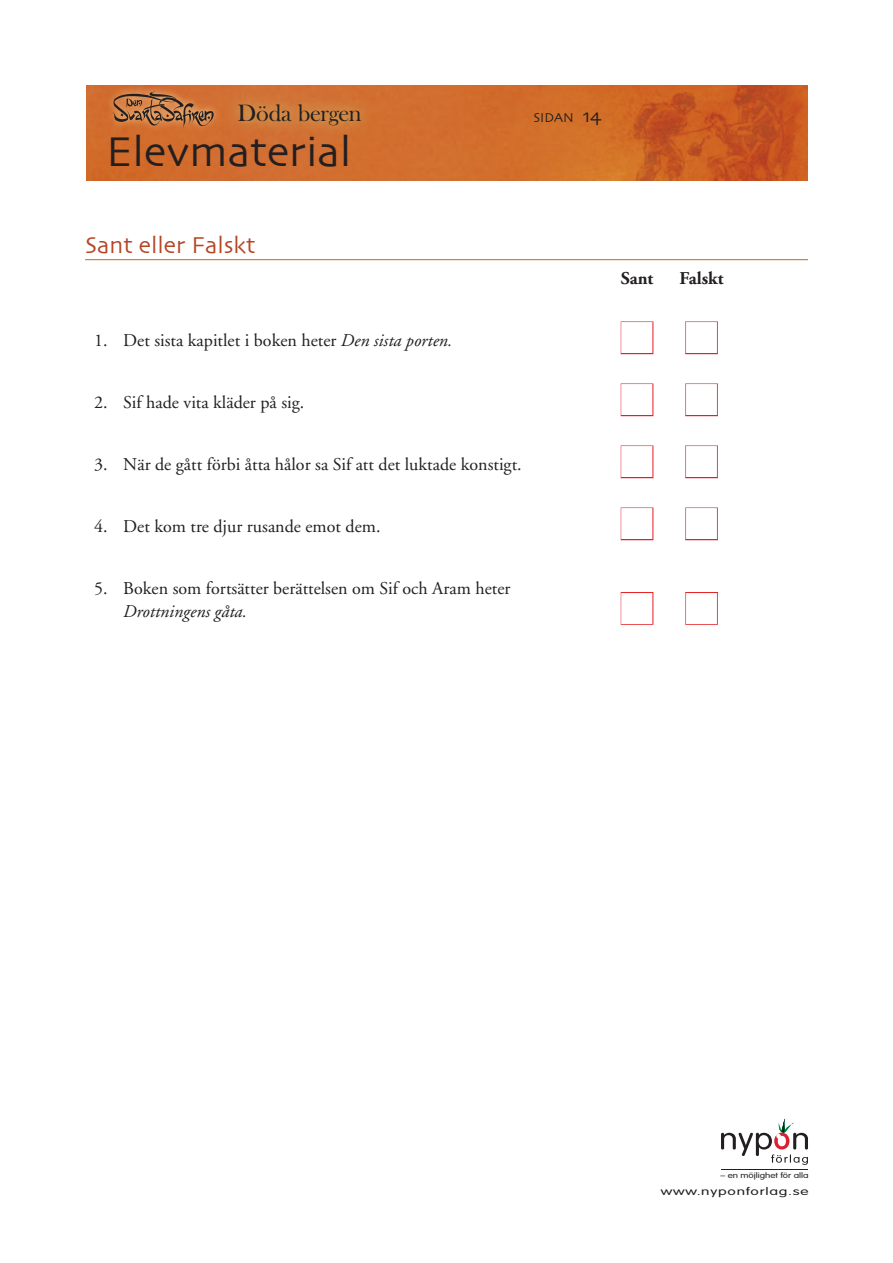
<style>
.page{position:relative;width:893px;height:1263px;background:#fff}
.page>*{position:absolute;margin:0;border:0;box-sizing:border-box;transform-origin:0 0}
.t1{font:43.5px "Skia";color:#231f20}
.t2{font:24.45px "Baskerville Old Fac D";letter-spacing:-.01em;color:#231f20}
.t3{font:24px "Skia";color:#b44624}
.t4{font:18px "Adobe Garamond";color:#231f20}
.t5{font:italic 18px "Adobe Garamond";color:#231f20}
.t6{font:700 18px "Adobe Garamond";color:#231f20}
.t7{font:13.5px "Skia";color:#231f20}
.t8{font:300 10.5px "VAG Rounded";letter-spacing:.05em;color:#231f20;scale:1.48 1}
.t9{font:300 7.65px "VAG Rounded";letter-spacing:-.005em;color:#231f20;scale:1.28 1}
.s1{font-size:19.5px}
.s2{font-style:italic}
</style>
<div class="page">
<div style="left:86px;top:85px;width:420px;height:95px;background:#d26e2f"></div>
<img style="left:506px;top:85px;width:302px;height:95px">
<svg style="left:721px;top:1118px;width:87px;height:47px"></svg>
<hr style="left:721px;top:1170px;width:87px;height:1px;background:#231f20">
<svg style="left:226px;top:91px;width:148px;height:47px;background:#d07738"></svg>
<svg style="left:106px;top:85px;width:115px;height:48px;background:#d16e31"></svg>
<img style="left:107px;top:92px;width:109px;height:35px">
<hr style="left:85px;top:259px;width:723px;height:1px;background:#cf6123">
<div style="left:621px;top:321px;width:32px;height:33px;border:2px solid #e61e25"></div>
<div style="left:685px;top:321px;width:33px;height:33px;border:2px solid #e61e25"></div>
<div style="left:621px;top:383px;width:32px;height:33px;border:2px solid #e61e25"></div>
<div style="left:685px;top:383px;width:33px;height:33px;border:2px solid #e61e25"></div>
<div style="left:621px;top:445px;width:32px;height:33px;border:2px solid #e61e25"></div>
<div style="left:685px;top:445px;width:33px;height:33px;border:2px solid #e61e25"></div>
<div style="left:621px;top:507px;width:32px;height:33px;border:2px solid #e61e25"></div>
<div style="left:685px;top:507px;width:33px;height:33px;border:2px solid #e61e25"></div>
<div style="left:621px;top:592px;width:32px;height:33px;border:2px solid #e61e25"></div>
<div style="left:685px;top:592px;width:33px;height:33px;border:2px solid #e61e25"></div>
<svg style="left:621px;top:322px;width:96px;height:31px"></svg>
<svg style="left:621px;top:384px;width:96px;height:31px"></svg>
<svg style="left:621px;top:446px;width:96px;height:31px"></svg>
<svg style="left:621px;top:508px;width:96px;height:31px"></svg>
<svg style="left:621px;top:592px;width:96px;height:32px"></svg>
<h2 class="t2" style="left:237px;top:99px;width:126px">Döda bergen</h2>
<h1 class="t1" style="left:106px;top:126px;width:247px">Elevmaterial</h1>
<p class="t7" style="left:533px;top:109px;width:70px">sidan <span class="s1">14</span></p>
<h3 class="t3" style="left:85px;top:231px;width:172px">Sant eller Falskt</h3>
<p class="t4" style="left:94px;top:331px;width:360px">1. Det sista kapitlet i boken heter <span class="s2">Den sista porten.</span></p>
<p class="t4" style="left:94px;top:393px;width:212px">2. Sif hade vita kläder på sig.</p>
<p class="t4" style="left:94px;top:455px;width:429px">3. När de gått förbi åtta hålor sa Sif att det luktade konstigt.</p>
<p class="t4" style="left:94px;top:517px;width:288px">4. Det kom tre djur rusande emot dem.</p>
<p class="t4" style="left:94px;top:579px;width:418px">5. Boken som fortsätter berättelsen om Sif och Aram heter</p>
<p class="t5" style="left:123px;top:601px;width:125px">Drottningens gåta.</p>
<p class="t6" style="left:621px;top:268px;width:34px">Sant</p>
<p class="t6" style="left:679px;top:268px;width:46px">Falskt</p>
<p class="t9" style="left:720px;top:1170px;width:70px">– en möjlighet för alla</p>
<p class="t8" style="left:661px;top:1185px;width:101px">www.nyponforlag.se</p>
</div>
